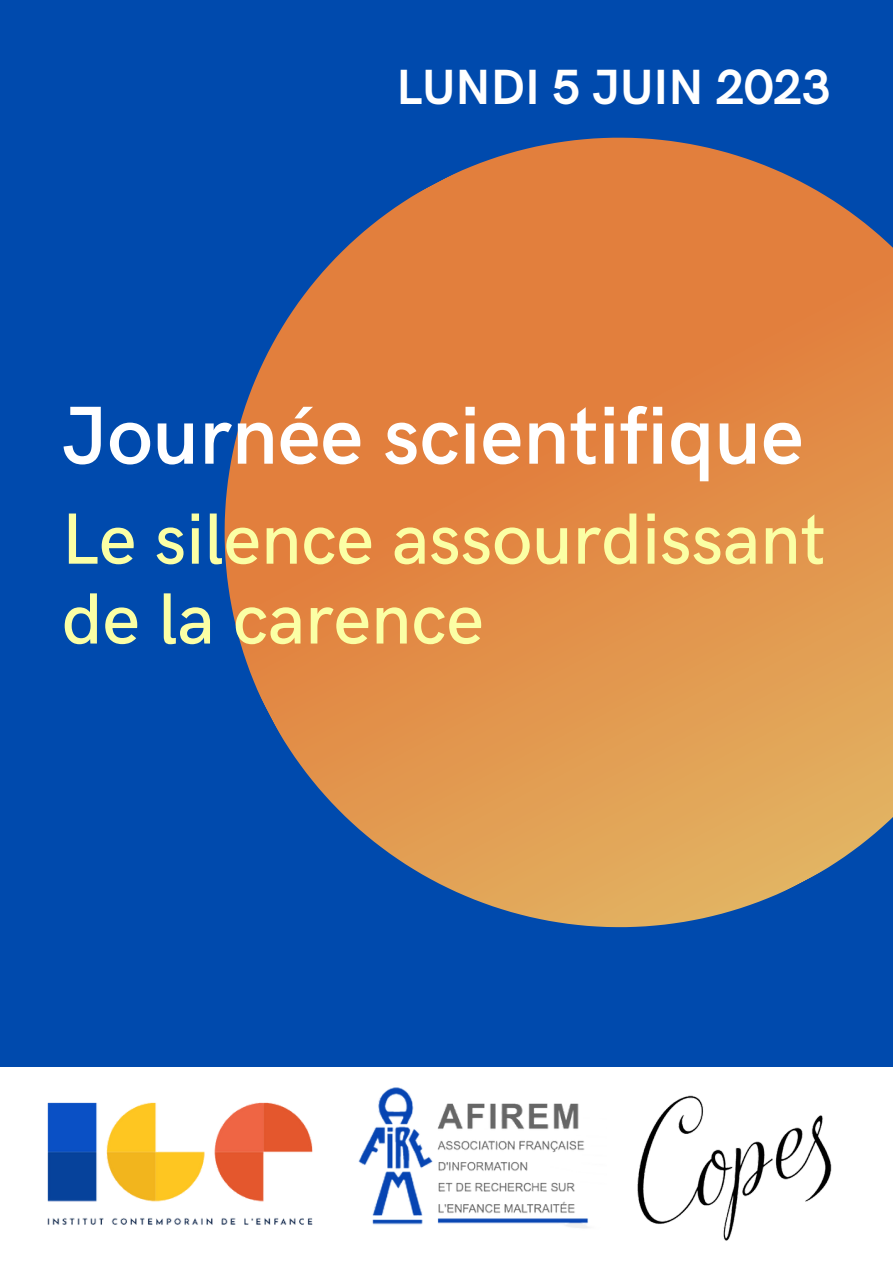
<style>
.page{position:relative;width:893px;height:1264px;background:#fff}
.page>*{position:absolute;margin:0;border:0;box-sizing:border-box;transform-origin:0 0}
.t1{font:600 82.5px "HK Grotesk";color:#fff}
.t2{font:500 72.75px/79.8px "HK Grotesk";color:#fbffa5}
.t3{font:700 49.65px "HK Grotesk";color:#fff}
</style>
<div class="page">
<div style="left:0;top:0;width:892px;height:1262px;background:#004aad"></div>
<svg style="left:224px;top:137px;width:668px;height:791px"></svg>
<div style="left:0;top:1066px;width:892px;height:196px;background:#fff"></div>
<img style="left:47px;top:1102px;width:266px;height:123px">
<img style="left:341px;top:1066px;width:266px;height:162px">
<img style="left:606px;top:1085px;width:226px;height:156px">
<p class="t3" style="left:396px;top:59px;width:436px">LUNDI 5 JUIN 2023</p>
<p class="t1" style="left:62px;top:389px;width:743px">Journée scientifique</p>
<p class="t2" style="left:62px;top:502px;width:765px">Le silence assourdissant de la carence</p>
</div>
